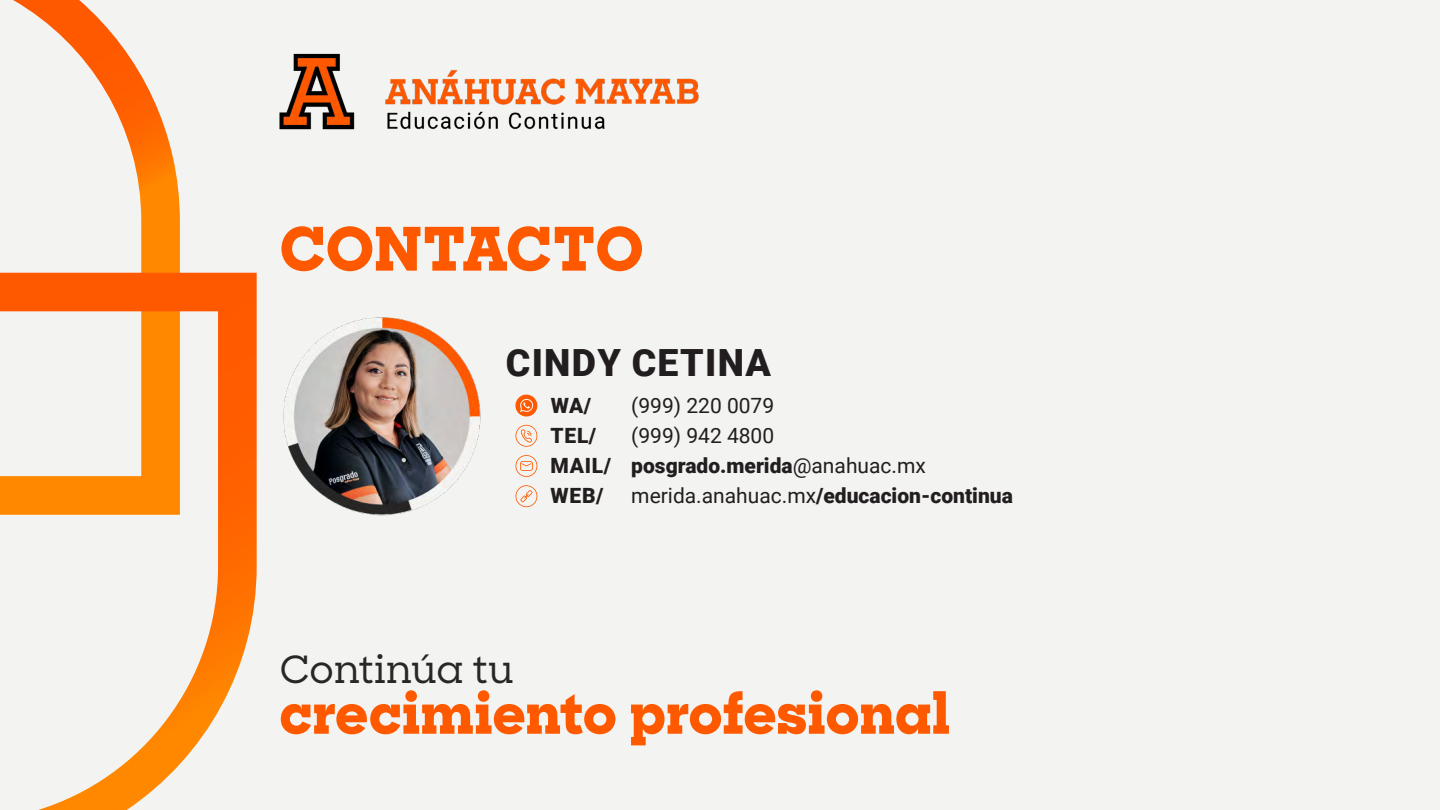
<style>
.page{position:relative;width:1440px;height:810px;background:#f3f3f1}
.page>*{position:absolute;margin:0;border:0;box-sizing:border-box;transform-origin:0 0}
.t1{font:800 60px "Sharp Slab";letter-spacing:-.015em;color:#ff5900}
.t2{font:800 54px "Sharp Slab";letter-spacing:-.01em;color:#ff5900}
.t3{font:900 37.5px "Roboto";letter-spacing:.035em;color:#221e1f}
.t4{font:500 37.5px "Sharp Slab";letter-spacing:-.01em;color:#292626}
.t5{font:900 21px/30px "Roboto";color:#221e1f}
.t6{font:21px "Roboto";color:#221e1f}
.s1{font-weight:400}
</style>
<div class="page">
<svg style="left:0;top:0;width:180px;height:273px"></svg>
<svg style="left:0;top:273px;width:257px;height:537px"></svg>
<img style="left:283px;top:317px;width:198px;height:199px">
<img style="left:279px;top:53px;width:420px;height:76px">
<svg style="left:515px;top:485px;width:22px;height:22px"></svg>
<svg style="left:515px;top:394px;width:22px;height:22px"></svg>
<svg style="left:515px;top:425px;width:22px;height:22px"></svg>
<svg style="left:515px;top:455px;width:22px;height:22px"></svg>
<h1 class="t1" style="left:279px;top:206px;width:367px">CONTACTO</h1>
<h3 class="t3" style="left:506px;top:336px;width:267px">CINDY CETINA</h3>
<p class="t5" style="left:551px;top:390px;width:42px">WA/</p>
<p class="t6" style="left:631px;top:391px;width:144px">(999) 220 0079</p>
<p class="t5" style="left:551px;top:420px;width:47px">TEL/</p>
<p class="t5" style="left:551px;top:420px;width:377px;text-indent:81px"><span class="s1">(999) 942 4800<br></span>MAIL/ posgrado.merida<span class="s1">@anahuac.mx<br></span>WEB/</p>
<p class="t5" style="left:631px;top:480px;width:383px"><span class="s1">merida.anahuac.mx</span>/educacion-continua</p>
<h3 class="t4" style="left:279px;top:643px;width:236px">Continúa tu</h3>
<h2 class="t2" style="left:279px;top:676px;width:673px">crecimiento profesional</h2>
</div>
